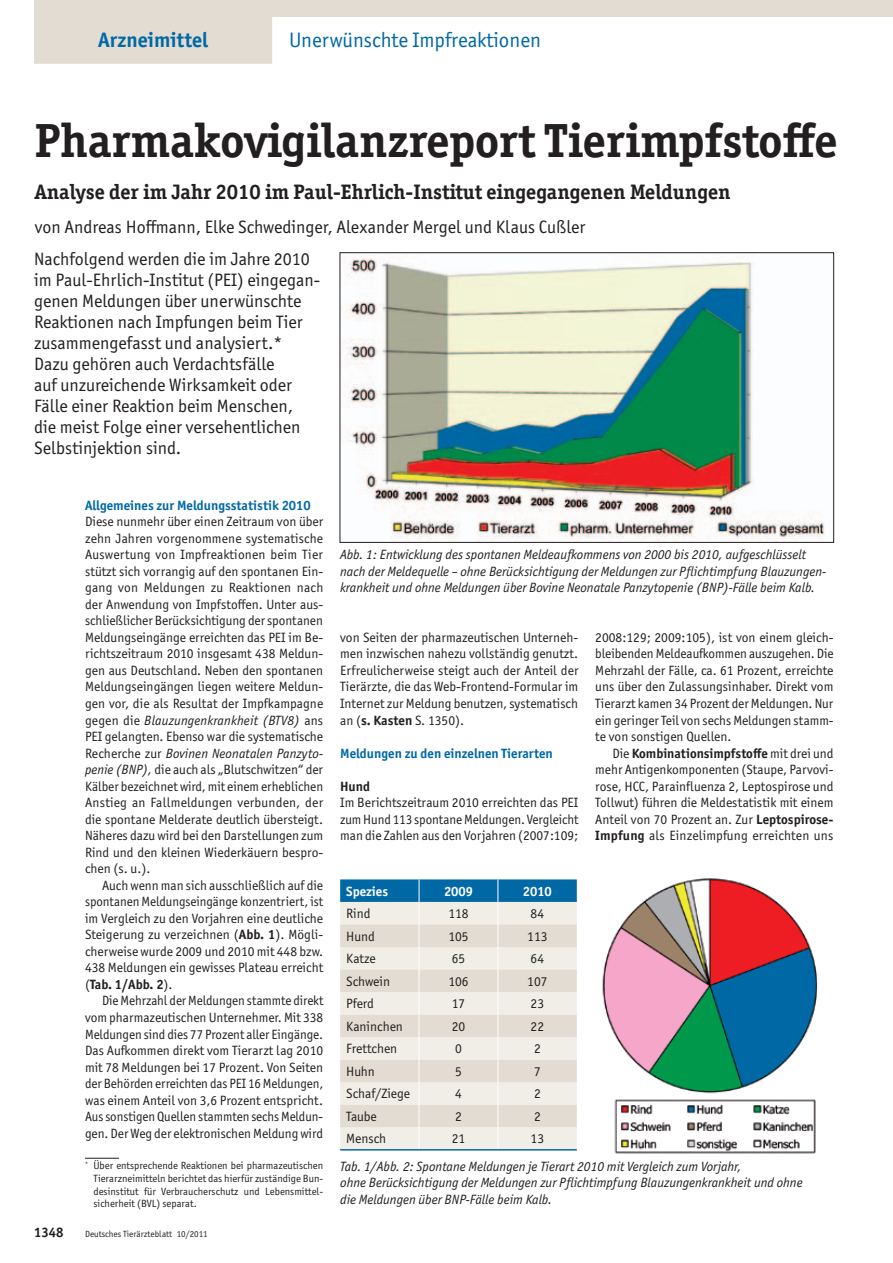
<style>
.page{position:relative;width:893px;height:1263px;background:#fff}
.page>*{position:absolute;margin:0;border:0;box-sizing:border-box;transform-origin:0 0}
.t1{font:700 48px "Officina Serif ITC Pro";letter-spacing:-.005em;color:#231f20}
.t2{font:700 21px "Officina Serif ITC Pro";color:#231f20}
.t3{font:21px "Officina Sans ITC Pro";color:#0068a5}
.t4{font:700 21px "Officina Sans ITC Pro";color:#0068a5}
.t5{font:18px/21px "Officina Sans ITC Pro";color:#231f20}
.t6{font:700 13.8px "Officina Sans ITC Pro";color:#231f20}
.t7{font:13.5px/16.5px "Officina Sans ITC Pro";color:#231f20;text-align:justify}
.t8{font:italic 13.5px/16.5px "Officina Sans ITC Pro";color:#231f20}
.t9{font:13.5px/16.5px "Officina Sans ITC Pro";color:#231f20;text-align:justify;scale:.96 1}
.t10{font:700 13.5px "Officina Sans ITC Pro";color:#0068a5}
.t11{font:700 13.5px "Officina Sans ITC Pro";color:#fff}
.t12{font:700 13.5px "Officina Sans ITC Pro";color:#231f20}
.t13{font:10.5px/12.8px "Officina Sans ITC Pro";color:#231f20;text-align:justify}
.t14{font:9px "Officina Sans ITC Pro";color:#231f20}
.s1{font-style:italic}
.s2{font-weight:700}
</style>
<div class="page">
<img style="left:342px;top:255px;width:483px;height:286px">
<div style="left:340px;top:252px;width:494px;height:291px;border:1px solid #231f20"></div>
<img style="left:602px;top:878px;width:216px;height:276px">
<hr style="left:85px;top:1158px;width:34px;height:1px;background:#231f20">
<svg style="left:340px;top:879px;width:237px;height:270px;background:#d7dbd9"></svg>
<hr style="left:340px;top:1149px;width:79px;height:1px;background:#0068a5">
<hr style="left:419px;top:1149px;width:79px;height:1px;background:#0068a5">
<hr style="left:498px;top:1149px;width:79px;height:1px;background:#0068a5">
<svg style="left:34px;top:0;width:859px;height:64px"></svg>
<h2 class="t4" style="left:98px;top:27px;width:111px">Arzneimittel</h2>
<h2 class="t3" style="left:289px;top:27px;width:253px">Unerwünschte Impfreaktionen</h2>
<h1 class="t1" style="left:35px;top:111px;width:804px">Pharmakovigilanzreport Tierimpfstoffe</h1>
<h2 class="t2" style="left:35px;top:179px;width:697px">Analyse der im Jahr 2010 im Paul-Ehrlich-Institut eingegangenen Meldungen</h2>
<h3 class="t5" style="left:35px;top:216px;width:552px">von Andreas Hoffmann, Elke Schwedinger, Alexander Mergel und Klaus Cußler</h3>
<p class="t5" style="left:34px;top:248px;width:288px">Nachfolgend werden die im Jahre 2010 im Paul-Ehrlich-Institut (PEI) eingegan&shy;genen Meldungen über unerwünschte Reaktionen nach Impfungen beim Tier zusammengefasst und analysiert.* Dazu gehören auch Verdachtsfälle<br>auf unzureichende Wirksamkeit oder Fälle einer Reaktion beim Menschen,<br>die meist Folge einer versehentlichen Selbstinjektion sind.</p>
<p class="t10" style="left:85px;top:497px;width:227px">Allgemeines zur Meldungsstatistik 2010</p>
<p class="t7" style="left:85px;top:513px;width:240px">Diese nunmehr über einen Zeitraum von über zehn Jahren vorgenommene systematische Auswertung von Impfreaktionen beim Tier stützt sich vorrangig auf den spontanen Ein&shy;gang von Meldungen zu Reaktionen nach der Anwendung von Impfstoffen. Unter aus&shy;schließlicher Berücksichtigung der spontanen Meldungseingänge erreichten das PEI im Be&shy;richtszeitraum 2010 insgesamt 438 Meldun&shy;gen aus Deutschland. Neben den spontanen Meldungseingängen liegen weitere Meldun&shy;gen vor, die als Resultat der Impfkampagne gegen die <span class="s1">Blauzungenkrankheit (BTV8)</span> ans PEI gelangten. Ebenso war die systematische Recherche zur <span class="s1">Bovinen Neonatalen Panzyto&shy;penie (BNP),</span> die auch als „Blutschwitzen“ der Kälber bezeichnet wird, mit einem erheblichen Anstieg an Fallmeldungen verbunden, der die spontane Melderate deutlich übersteigt.<br>Näheres dazu wird bei den Darstellungen zum Rind und den kleinen Wiederkäuern bespro&shy;chen (s. u.).</p>
<p class="t7" style="left:85px;top:877px;width:240px;text-indent:17px">Auch wenn man sich ausschließlich auf die spontanen Meldungseingänge konzentriert, ist im Vergleich zu den Vorjahren eine deutliche Steigerung zu verzeichnen (<span class="s2">Abb. 1</span>). Mögli&shy;cherweise wurde 2009 und 2010 mit 448 bzw.<br>438 Meldungen ein gewisses Plateau erreicht (<span class="s2">Tab. 1/Abb. 2</span>).</p>
<p class="t9" style="left:85px;top:992px;width:250px;text-indent:17px">Die Mehrzahl der Meldungen stammte direkt vom pharmazeutischen Unternehmer. Mit 338<br>Meldungen sind dies 77 Prozent aller Eingänge.<br>Das Aufkommen direkt vom Tierarzt lag 2010 mit 78 Meldungen bei 17 Prozent. Von Seiten der Behörden erreichten das PEI 16 Meldungen, was einem Anteil von 3,6 Prozent entspricht.<br>Aus sonstigen Quellen stammten sechs Meldun&shy;gen. Der Weg der elektronischen Meldung wird</p>
<p class="t13" style="left:94px;top:1159px;width:231px;text-indent:-8px"><sup>*</sup> Über entsprechende Reaktionen bei pharmazeutischen Tierarzneimitteln berichtet das hierfür zuständige Bun&shy;desinstitut für Verbraucherschutz und Lebensmittel&shy;sicherheit (BVL) separat.</p>
<p class="t6" style="left:34px;top:1223px;width:31px">1348</p>
<p class="t14" style="left:85px;top:1228px;width:124px">Deutsches Tierärzteblatt 10/2011</p>
<p class="t8" style="left:340px;top:546px;width:487px">Abb. 1: Entwicklung des spontanen Meldeaufkommens von 2000 bis 2010, aufgeschlüsselt nach der Meldequelle – ohne Berücksichtigung der Meldungen zur Pflichtimpfung Blauzungen&shy;krankheit und ohne Meldungen über Bovine Neonatale Panzytopenie (BNP)-Fälle beim Kalb.</p>
<p class="t7" style="left:340px;top:629px;width:240px">von Seiten der pharmazeutischen Unterneh&shy;men inzwischen nahezu vollständig genutzt.<br>Erfreulicherweise steigt auch der Anteil der Tierärzte, die das Web-Frontend-Formular im Internet zur Meldung benutzen, systematisch an (<span class="s2">s. Kasten</span> S. 1350).</p>
<p class="t10" style="left:340px;top:745px;width:214px">Meldungen zu den einzelnen Tierarten</p>
<p class="t12" style="left:340px;top:778px;width:31px">Hund</p>
<p class="t7" style="left:340px;top:794px;width:240px">Im Berichtszeitraum 2010 erreichten das PEI zum Hund 113 spontane Meldungen. Vergleicht man die Zahlen aus den Vorjahren (2007:109;</p>
<p class="t7" style="left:595px;top:629px;width:240px">2008:129; 2009:105), ist von einem gleich&shy;bleibenden Meldeaufkommen auszugehen. Die Mehrzahl der Fälle, ca. 61 Prozent, erreichte uns über den Zulassungsinhaber. Direkt vom Tierarzt kamen 34 Prozent der Meldungen. Nur ein geringer Teil von sechs Meldungen stamm&shy;te von sonstigen Quellen.</p>
<p class="t7" style="left:595px;top:745px;width:240px;text-indent:17px">Die <span class="s2">Kombinationsimpfstoffe</span> mit drei und mehr Antigenkomponenten (Staupe, Parvovi&shy;rose, HCC, Parainfluenza 2, Leptospirose und Tollwut) führen die Meldestatistik mit einem Anteil von 70 Prozent an. Zur <span class="s2">Leptospirose-Impfung</span> als Einzelimpfung erreichten uns</p>
<p class="t11" style="left:346px;top:882px;width:43px">Spezies</p>
<p class="t11" style="left:444px;top:882px;width:30px">2009</p>
<p class="t11" style="left:523px;top:882px;width:30px">2010</p>
<p class="t7" style="left:346px;top:905px;width:26px">Rind</p>
<p class="t7" style="left:448px;top:905px;width:22px">118</p>
<p class="t7" style="left:531px;top:905px;width:15px">84</p>
<p class="t7" style="left:346px;top:928px;width:30px">Hund</p>
<p class="t7" style="left:448px;top:928px;width:22px">105</p>
<p class="t7" style="left:527px;top:928px;width:22px">113</p>
<p class="t7" style="left:346px;top:950px;width:31px">Katze</p>
<p class="t7" style="left:452px;top:950px;width:15px">65</p>
<p class="t7" style="left:531px;top:950px;width:15px">64</p>
<p class="t7" style="left:346px;top:973px;width:45px">Schwein</p>
<p class="t7" style="left:448px;top:973px;width:22px">106</p>
<p class="t7" style="left:527px;top:973px;width:22px">107</p>
<p class="t7" style="left:346px;top:995px;width:29px">Pferd</p>
<p class="t7" style="left:452px;top:995px;width:15px">17</p>
<p class="t7" style="left:531px;top:995px;width:15px">23</p>
<p class="t7" style="left:346px;top:1018px;width:58px">Kaninchen</p>
<p class="t7" style="left:452px;top:1018px;width:15px">20</p>
<p class="t7" style="left:531px;top:1018px;width:15px">22</p>
<p class="t7" style="left:346px;top:1040px;width:53px">Frettchen</p>
<p class="t7" style="left:455px;top:1040px;width:8px">0</p>
<p class="t7" style="left:534px;top:1040px;width:8px">2</p>
<p class="t7" style="left:346px;top:1063px;width:30px">Huhn</p>
<p class="t7" style="left:455px;top:1063px;width:8px">5</p>
<p class="t7" style="left:534px;top:1063px;width:8px">7</p>
<p class="t7" style="left:346px;top:1085px;width:66px">Schaf/Ziege</p>
<p class="t7" style="left:455px;top:1085px;width:8px">4</p>
<p class="t7" style="left:534px;top:1085px;width:8px">2</p>
<p class="t7" style="left:346px;top:1108px;width:32px">Taube</p>
<p class="t7" style="left:455px;top:1108px;width:8px">2</p>
<p class="t7" style="left:534px;top:1108px;width:8px">2</p>
<p class="t7" style="left:346px;top:1130px;width:42px">Mensch</p>
<p class="t7" style="left:452px;top:1130px;width:15px">21</p>
<p class="t7" style="left:531px;top:1130px;width:15px">13</p>
<p class="t8" style="left:340px;top:1158px;width:464px">Tab. 1/Abb. 2: Spontane Meldungen je Tierart 2010 mit Vergleich zum Vorjahr,<br>ohne Berücksichtigung der Meldungen zur Pflichtimpfung Blauzungenkrankheit und ohne die Meldungen über BNP-Fälle beim Kalb.</p>
</div>
